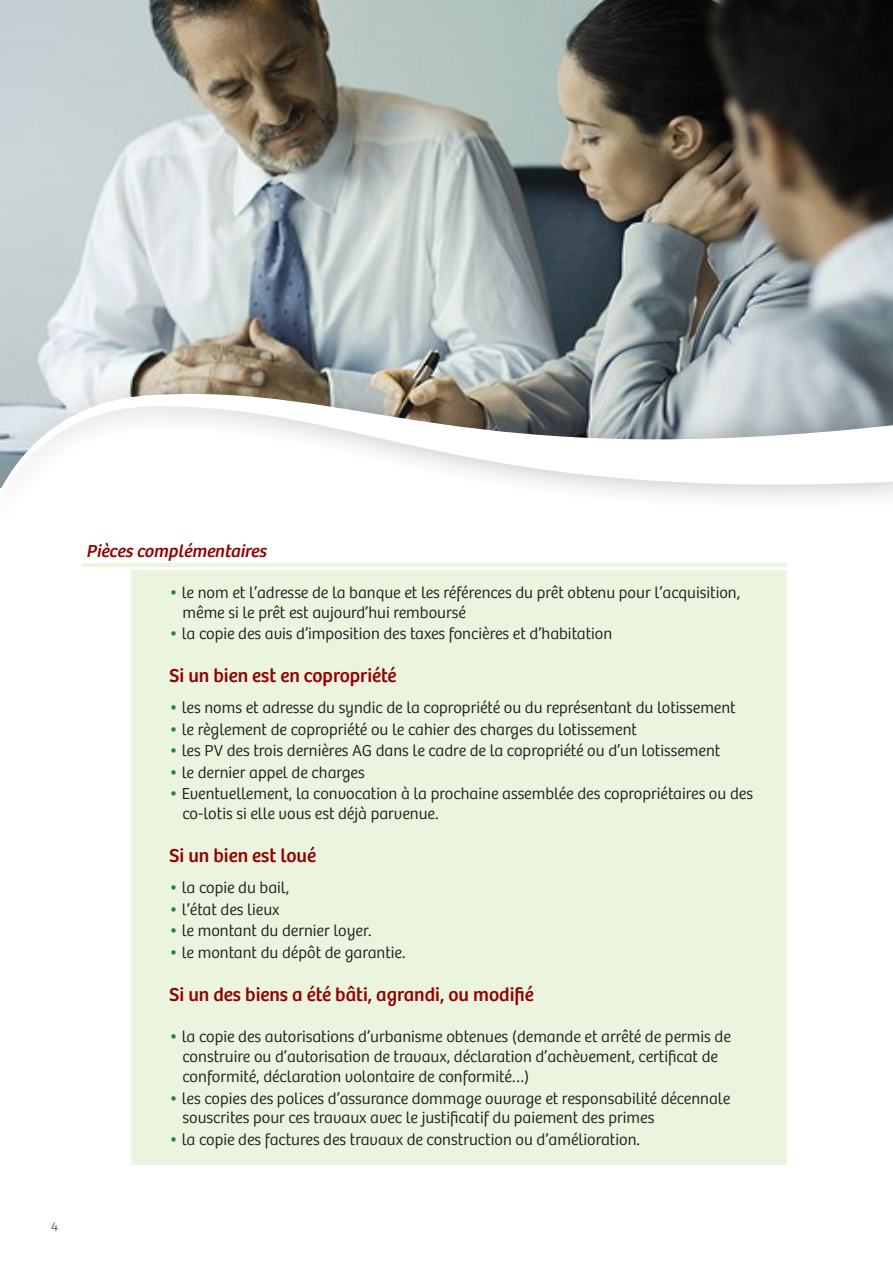
<style>
.page{position:relative;width:893px;height:1263px;background:#fff}
.page>*{position:absolute;margin:0;border:0;box-sizing:border-box;transform-origin:0 0}
.t1{font:19.5px "Bree";color:#940000}
.t2{font:italic 18px "Bree";color:#940000}
.t3{font:300 16.5px/19.8px "Bree";color:#231f20}
.t4{font:100 13.5px "Bree";color:#231f20}
.s1{font-weight:400;font-size:18px;color:#247a4c}
</style>
<div class="page">
<div style="left:131px;top:570px;width:656px;height:595px;background:#ebf4de"></div>
<hr style="left:82px;top:563px;width:705px;height:3px;background:#ebf4de">
<img style="left:0;top:0;width:893px;height:366px">
<div style="left:0;top:366px;width:893px;height:179px;background:#231f20;opacity:.3"></div>
<svg style="left:0;top:382px;width:893px;height:149px"></svg>
<p class="t4" style="left:51px;top:1221px;width:8px">4</p>
<p class="t2" style="left:86px;top:541px;width:186px">Pièces complémentaires</p>
<p class="t3" style="left:183px;top:584px;width:559px;text-indent:-14px"><span class="s1">•</span> le nom et l’adresse de la banque et les références du prêt obtenu pour l’acquisition, même si le prêt est aujourd’hui remboursé</p>
<p class="t3" style="left:169px;top:625px;width:445px"><span class="s1">•</span> la copie des avis d’imposition des taxes foncières et d’habitation</p>
<p class="t1" style="left:169px;top:665px;width:229px">Si un bien est en copropriété</p>
<p class="t3" style="left:169px;top:699px;width:568px"><span class="s1">•</span> les noms et adresse du syndic de la copropriété ou du représentant du lotissement</p>
<p class="t3" style="left:169px;top:720px;width:469px"><span class="s1">•</span> le règlement de copropriété ou le cahier des charges du lotissement</p>
<p class="t3" style="left:169px;top:742px;width:553px"><span class="s1">•</span> les PV des trois dernières AG dans le cadre de la copropriété ou d’un lotissement</p>
<p class="t3" style="left:169px;top:764px;width:197px"><span class="s1">•</span> le dernier appel de charges</p>
<p class="t3" style="left:183px;top:785px;width:572px;text-indent:-14px"><span class="s1">•</span> Eventuellement, la convocation à la prochaine assemblée des copropriétaires ou des co-lotis si elle vous est déjà parvenue.</p>
<p class="t1" style="left:169px;top:845px;width:148px">Si un bien est loué</p>
<p class="t3" style="left:169px;top:879px;width:122px"><span class="s1">•</span> la copie du bail,</p>
<p class="t3" style="left:169px;top:900px;width:112px"><span class="s1">•</span> l’état des lieux</p>
<p class="t3" style="left:169px;top:922px;width:204px"><span class="s1">•</span> le montant du dernier loyer.</p>
<p class="t3" style="left:169px;top:944px;width:238px"><span class="s1">•</span> le montant du dépôt de garantie.</p>
<p class="t1" style="left:169px;top:984px;width:366px">Si un des biens a été bâti, agrandi, ou modifié</p>
<p class="t3" style="left:183px;top:1028px;width:550px;text-indent:-14px"><span class="s1">•</span> la copie des autorisations d’urbanisme obtenues (demande et arrêté de permis de construire ou d’autorisation de travaux, déclaration d’achèvement, certificat de conformité, déclaration volontaire de conformité…)</p>
<p class="t3" style="left:183px;top:1089px;width:549px;text-indent:-14px"><span class="s1">•</span> les copies des polices d’assurance dommage ouvrage et responsabilité décennale souscrites pour ces travaux avec le justificatif du paiement des primes</p>
<p class="t3" style="left:169px;top:1131px;width:472px"><span class="s1">•</span> la copie des factures des travaux de construction ou d’amélioration.</p>
</div>
